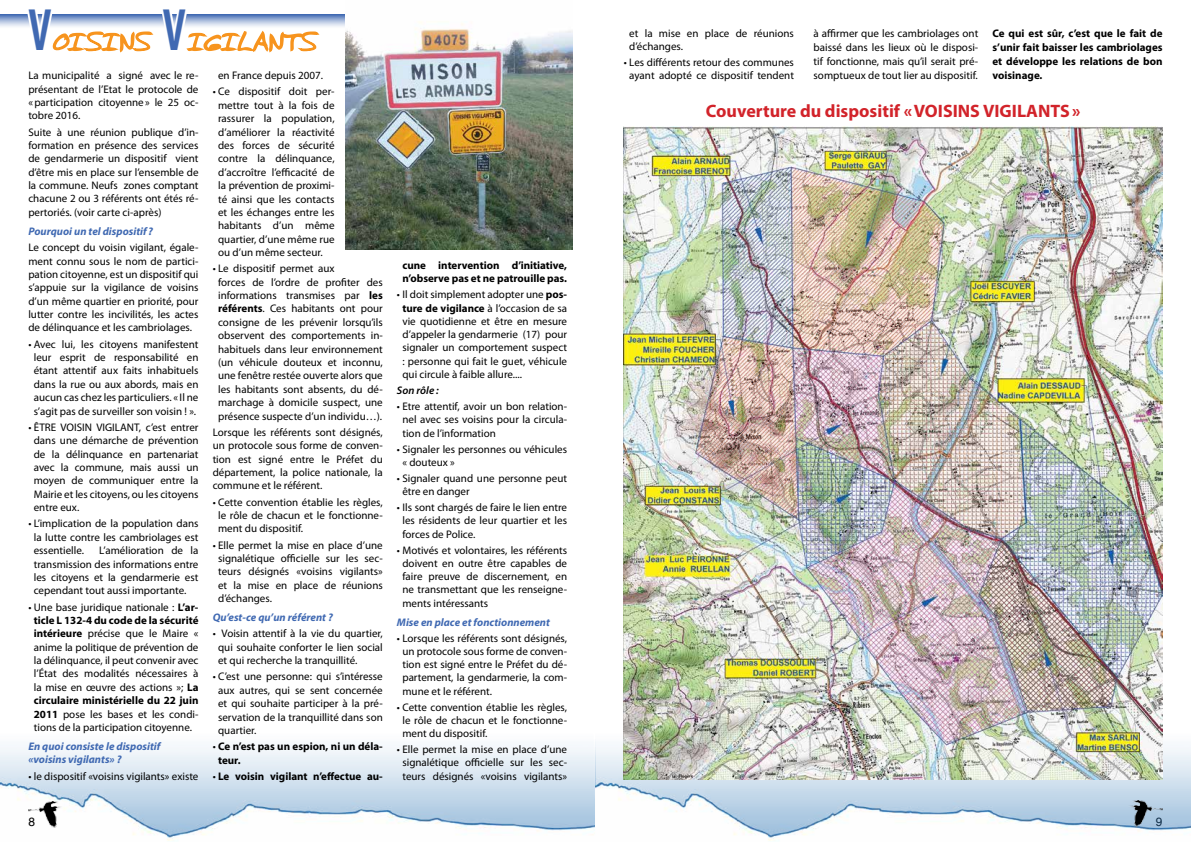
<style>
.page{position:relative;width:1191px;height:842px;background:#fff}
.page>*{position:absolute;margin:0;border:0;box-sizing:border-box;transform-origin:0 0}
.t1{font:700 60.1px "Myriad Pro";color:#4069b2;scale:.6 1}
.t2{font:700 18px "Myriad Pro";color:#d2232a}
.t3{font:12px "Helvetica";color:#000}
.t4{font:11px/13.4px "Myriad Pro";color:#000;text-align:justify}
.t5{font:700 11px/14.3px "Myriad Pro";color:#000}
.t6{font:italic 700 11px/13.4px "Myriad Pro";color:#4069b2}
.t7{font:italic 600 11px "Myriad Pro";color:#000}
.s1{font-weight:700}
.s2{font-weight:400}
</style>
<div class="page">
<img style="left:0;top:731px;width:1191px;height:110px">
<img style="left:1128px;top:800px;width:34px;height:26px">
<img style="left:28px;top:801px;width:34px;height:26px">
<svg style="left:0;top:14px;width:345px;height:13px"></svg>
<svg style="left:24px;top:14px;width:297px;height:39px"></svg>
<img style="left:346px;top:22px;width:227px;height:227px">
<img style="left:624px;top:126px;width:538px;height:654px">
<h1 class="t1" style="left:28px;top:-9px;width:40px">V</h1>
<h1 class="t1" style="left:163px;top:-9px;width:40px">V</h1>
<p class="t4" style="left:28px;top:69px;width:172px">La municipalité a signé avec le re&shy;présentant de l’Etat le protocole de «participation citoyenne» le 25 oc&shy;tobre 2016.</p>
<p class="t4" style="left:28px;top:125px;width:172px">Suite à une réunion publique d’in&shy;formation en présence des services de gendarmerie un dispositif vient d’être mis en place sur l’ensemble de la commune. Neufs zones comptant chacune 2 ou 3 référents ont étés ré&shy;pertoriés. (voir carte ci-après)</p>
<p class="t6" style="left:28px;top:224px;width:126px">Pourquoi un tel dispositif ?</p>
<p class="t4" style="left:28px;top:241px;width:172px">Le concept du voisin vigilant, égale&shy;ment connu sous le nom de partici&shy;pation citoyenne, est un dispositif qui s’appuie sur la vigilance de voisins d’un même quartier en priorité, pour lutter contre les incivilités, les actes de délinquance et les cambriolages.</p>
<p class="t4" style="left:28px;top:337px;width:172px;text-align:center">• Avec lui, les citoyens manifestent leur esprit de responsabilité en étant attentif aux faits inhabituels dans la rue ou aux abords, mais en aucun cas chez les particuliers. « Il ne s’agit pas de surveiller son voisin ! ».</p>
<p class="t4" style="left:34px;top:420px;width:166px;text-indent:-5px">• ÊTRE VOISIN VIGILANT, c’est entrer dans une démarche de prévention de la délinquance en partenariat avec la commune, mais aussi un moyen de communiquer entre la Mairie et les citoyens, ou les citoyens entre eux.</p>
<p class="t4" style="left:34px;top:517px;width:166px;text-indent:-5px">• L’implication de la population dans la lutte contre les cambriolages est essentielle.</p>
<p class="t4" style="left:34px;top:544px;width:166px;text-indent:65px">L’amélioration de la transmission des informations entre les citoyens et la gendarmerie est cependant tout aussi importante.</p>
<p class="t4" style="left:28px;top:600px;width:172px;text-align:center">• Une base juridique nationale : <span class="s1">L’ar&shy;ticle L 132-4 du code de la sécurité intérieure</span> précise que le Maire « anime la politique de prévention de la délinquance, il peut convenir avec l’État des modalités nécessaires à la mise en œuvre des actions »; <span class="s1">La circulaire ministérielle du 22 juin 2011</span> pose les bases et les condi&shy;tions de la participation citoyenne.</p>
<p class="t6" style="left:28px;top:739px;width:134px">En quoi consiste le dispositif «voisins vigilants» ?</p>
<p class="t4" style="left:28px;top:769px;width:172px">• le dispositif «voisins vigilants» existe</p>
<p class="t4" style="left:218px;top:69px;width:106px">en France depuis 2007.</p>
<p class="t4" style="left:213px;top:85px;width:123px;text-align:center">• Ce dispositif doit per&shy;mettre tout à la fois de rassurer la population, d’améliorer la réactivité des forces de sécurité contre la délinquance, d’accroître l’efficacité de la prévention de proximi&shy;té ainsi que les contacts et les échanges entre les habitants d’un même quartier, d’une même rue ou d’un même secteur.</p>
<p class="t4" style="left:218px;top:262px;width:166px;text-align:left;text-indent:-5px">• Le dispositif permet aux<br>forces de l’ordre de profiter des informations transmises par <span class="s1">les référents</span>. Ces habitants ont pour consigne de les prévenir lorsqu’ils observent des comportements in&shy;habituels dans leur environnement (un véhicule douteux et inconnu, une fenêtre restée ouverte alors que les habitants sont absents, du dé&shy;marchage à domicile suspect, une présence suspecte d’un individu…).</p>
<p class="t4" style="left:213px;top:425px;width:172px">Lorsque les référents sont désignés, un protocole sous forme de conven&shy;tion est signé entre le Préfet du département, la police nationale, la commune et le référent.</p>
<p class="t4" style="left:218px;top:495px;width:166px;text-indent:-5px">• Cette convention établie les règles, le rôle de chacun et le fonctionne&shy;ment du dispositif.</p>
<p class="t4" style="left:218px;top:538px;width:166px;text-indent:-5px">• Elle permet la mise en place d’une signalétique officielle sur les sec&shy;teurs désignés «voisins vigilants» et la mise en place de réunions d’échanges.</p>
<p class="t6" style="left:213px;top:610px;width:122px">Qu’est-ce qu’un référent ?</p>
<p class="t4" style="left:218px;top:627px;width:166px;text-indent:-5px">• Voisin attentif à la vie du quartier, qui souhaite conforter le lien social et qui recherche la tranquillité.</p>
<p class="t4" style="left:218px;top:670px;width:166px;text-indent:-5px">• C’est une personne: qui s’intéresse aux autres, qui se sent concernée et qui souhaite participer à la pré&shy;servation de la tranquillité dans son quartier.</p>
<p class="t5" style="left:218px;top:739px;width:166px;line-height:13.4px;text-indent:-5px"><span class="s2">•</span> Ce n’est pas un espion, ni un déla&shy;teur.</p>
<p class="t5" style="left:213px;top:768px;width:172px"><span class="s2">•</span> Le voisin vigilant n’effectue au-</p>
<p class="t5" style="left:402px;top:258px;width:166px;line-height:13.2px">cune intervention d’initiative, n’observe pas et ne patrouille pas.</p>
<p class="t4" style="left:402px;top:288px;width:166px;text-indent:-5px">• Il doit simplement adopter une <span class="s1">pos&shy;ture de vigilance</span> à l’occasion de sa vie quotidienne et être en mesure d’appeler la gendarmerie (17) pour signaler un comportement suspect : personne qui fait le guet, véhicule qui circule à faible allure....</p>
<p class="t7" style="left:397px;top:383px;width:43px">Son rôle :</p>
<p class="t4" style="left:402px;top:400px;width:166px;text-indent:-5px">• Etre attentif, avoir un bon relation&shy;nel avec ses voisins pour la circula&shy;tion de l’information</p>
<p class="t4" style="left:402px;top:442px;width:166px;text-indent:-5px">• Signaler les personnes ou véhicules « douteux »</p>
<p class="t4" style="left:402px;top:471px;width:166px;text-indent:-5px">• Signaler quand une personne peut être en danger</p>
<p class="t4" style="left:402px;top:501px;width:166px;text-indent:-5px">• Ils sont chargés de faire le lien entre les résidents de leur quartier et les forces de Police.</p>
<p class="t4" style="left:402px;top:543px;width:166px;text-indent:-5px">• Motivés et volontaires, les référents doivent en outre être capables de faire preuve de discernement, en ne transmettant que les renseigne&shy;ments intéressants</p>
<p class="t6" style="left:397px;top:615px;width:154px">Mise en place et fonctionnement</p>
<p class="t4" style="left:402px;top:631px;width:166px;text-indent:-5px">• Lorsque les référents sont désignés, un protocole sous forme de conven&shy;tion est signé entre le Préfet du dé&shy;partement, la gendarmerie, la com&shy;mune et le référent.</p>
<p class="t4" style="left:402px;top:700px;width:166px;text-indent:-5px">• Cette convention établie les règles, le rôle de chacun et le fonctionne&shy;ment du dispositif.</p>
<p class="t4" style="left:397px;top:743px;width:172px;text-align:center">• Elle permet la mise en place d’une signalétique officielle sur les sec&shy;teurs désignés «voisins vigilants»</p>
<p class="t4" style="left:629px;top:26px;width:166px">et la mise en place de réunions d’échanges.</p>
<p class="t4" style="left:624px;top:56px;width:172px;text-align:center">• Les différents retour des communes ayant adopté ce dispositif tendent</p>
<p class="t4" style="left:813px;top:26px;width:166px;line-height:14.3px">à affirmer que les cambriolages ont baissé dans les lieux où le disposi&shy;tif fonctionne, mais qu’il serait pré&shy;somptueux de tout lier au dispositif.</p>
<p class="t5" style="left:992px;top:25px;width:172px;text-align:justify">Ce qui est sûr, c’est que le fait de s’unir fait baisser les cambriolages et développe les relations de bon voisinage.</p>
<h2 class="t2" style="left:706px;top:99px;width:215px">Couverture du dispositif « VOI</h2>
<h2 class="t2" style="left:943px;top:99px;width:139px">SINS VIGILANTS»</h2>
<p class="t3" style="left:28px;top:814px;width:8px">8</p>
<p class="t3" style="left:1156px;top:814px;width:8px">9</p>
</div>
